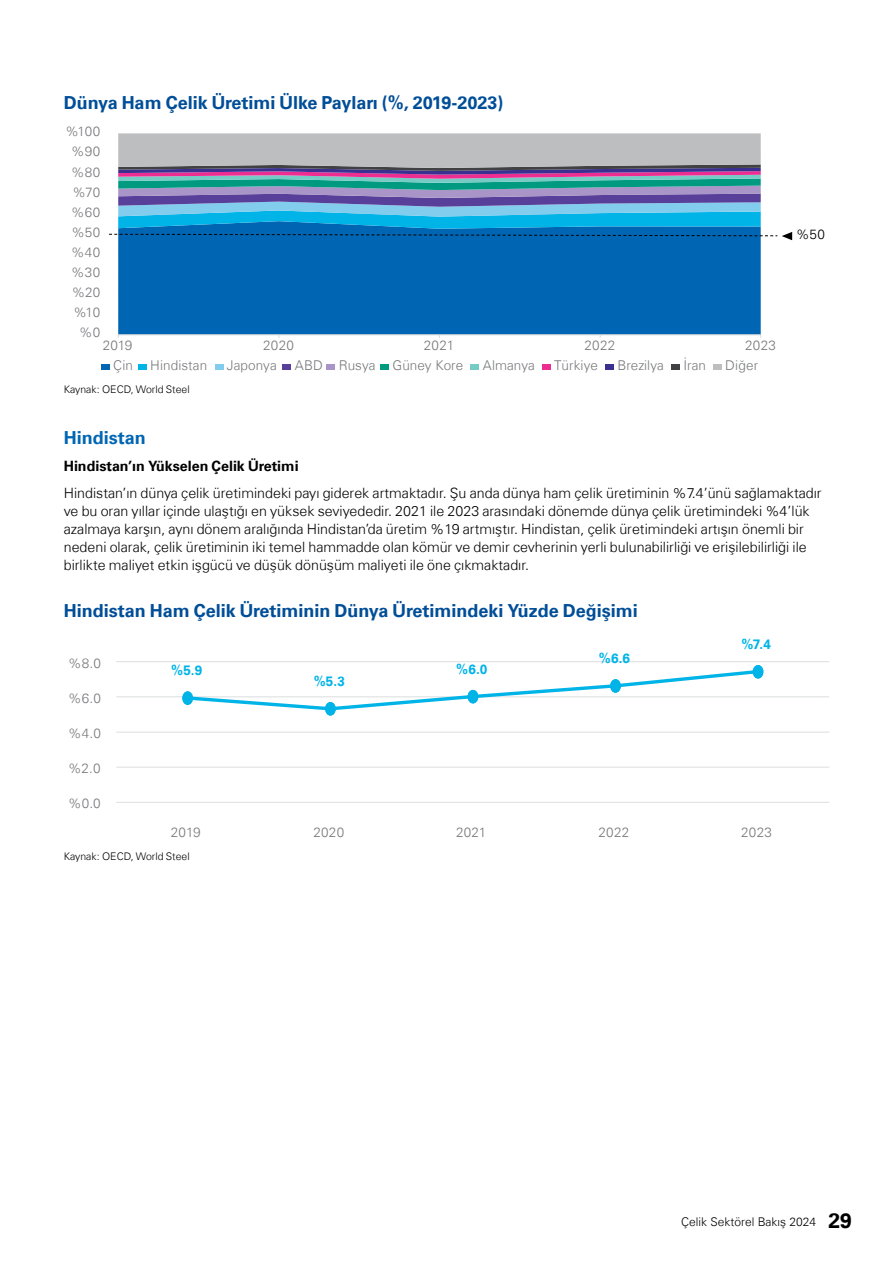
<style>
.page{position:relative;width:893px;height:1263px;background:#fff}
.page>*{position:absolute;margin:0;border:0;box-sizing:border-box;transform-origin:0 0}
.t1{font:700 18px "Universfor KPMG";color:#004e98}
.t2{font:700 18px "Universfor KPMG";color:#0066b3}
.t3{font:300 14.25px/18px "Universfor KPMG";color:#000}
.t4{font:700 14.25px "Universfor KPMG";color:#000}
.t5{font:300 13.5px "Universfor KPMG";letter-spacing:.01em;color:#77787b}
.t6{font:700 13.5px "Universfor KPMG";color:#00b4e8}
.t7{font:300 13.5px "Universfor KPMG";color:#000}
.t8{font:300 12px "Universfor KPMG";color:#000}
.t9{font:300 10.5px "Universfor KPMG";color:#000}
.s1{font-weight:700;font-size:21px}
</style>
<div class="page">
<hr style="left:118px;top:133px;width:643px;height:1px;background:#dcddde">
<div style="left:118px;top:241px;width:643px;height:93px;background:#0066b3"></div>
<hr style="left:118px;top:334px;width:643px;height:1px;background:#dcddde">
<div style="left:101px;top:365px;width:9px;height:5px;background:#0066b3"></div>
<div style="left:138px;top:365px;width:9px;height:5px;background:#00b4e8"></div>
<div style="left:215px;top:365px;width:8px;height:5px;background:#82cded"></div>
<div style="left:283px;top:365px;width:8px;height:5px;background:#583f99"></div>
<div style="left:327px;top:365px;width:8px;height:5px;background:#a995c7"></div>
<div style="left:381px;top:365px;width:8px;height:5px;background:#009a81"></div>
<div style="left:471px;top:365px;width:8px;height:5px;background:#75cbc6"></div>
<div style="left:542px;top:365px;width:9px;height:5px;background:#ed2d92"></div>
<div style="left:605px;top:365px;width:9px;height:5px;background:#393092"></div>
<div style="left:671px;top:365px;width:9px;height:5px;background:#414042"></div>
<div style="left:713px;top:365px;width:9px;height:5px;background:#bcbec0"></div>
<svg style="left:109px;top:134px;width:684px;height:107px;background:#729cbd"></svg>
<hr style="left:116px;top:767px;width:713px;height:1px;background:#dcddde">
<hr style="left:116px;top:732px;width:713px;height:1px;background:#dcddde">
<hr style="left:116px;top:696px;width:713px;height:1px;background:#dcddde">
<hr style="left:116px;top:661px;width:713px;height:1px;background:#dcddde">
<hr style="left:116px;top:802px;width:713px;height:1px;background:#dcddde">
<svg style="left:191px;top:668px;width:571px;height:42px"></svg>
<div style="left:182px;top:691px;width:11px;height:14px;background:#00b4e8;border:2px solid #00b4e8;border-radius:50%"></div>
<div style="left:183px;top:692px;width:9px;height:12px;background:#00b4e8;border-radius:50%"></div>
<div style="left:182px;top:691px;width:11px;height:14px;border:1px solid #00b4e8;border-radius:50%"></div>
<svg style="left:325px;top:702px;width:11px;height:14px"></svg>
<div style="left:326px;top:703px;width:9px;height:12px;background:#00b4e8;border-radius:50%"></div>
<div style="left:325px;top:702px;width:11px;height:13px;border:1px solid #00b4e8;border-radius:50%"></div>
<div style="left:468px;top:691px;width:10px;height:12px;background:#00b4e8;border-radius:50%"></div>
<div style="left:468px;top:690px;width:10px;height:13px;border:1px solid #00b4e8;border-radius:50%"></div>
<div style="left:610px;top:679px;width:11px;height:14px;background:#00b4e8;border:2px solid #00b4e8;border-radius:50%"></div>
<div style="left:611px;top:680px;width:9px;height:12px;background:#00b4e8;border-radius:50%"></div>
<div style="left:610px;top:679px;width:11px;height:14px;border:1px solid #00b4e8;border-radius:50%"></div>
<div style="left:753px;top:666px;width:10px;height:12px;background:#00b4e8;border-radius:50%"></div>
<div style="left:753px;top:665px;width:10px;height:13px;border:1px solid #00b4e8;border-radius:50%"></div>
<p class="t1" style="left:64px;top:92px;width:441px">Dünya Ham Çelik Üretimi Ülke Payları (%, 2019-2023)</p>
<p class="t5" style="left:65px;top:123px;width:36px">%100</p>
<p class="t5" style="left:71px;top:143px;width:31px">%90</p>
<p class="t5" style="left:71px;top:164px;width:31px">%80</p>
<p class="t5" style="left:73px;top:184px;width:29px">%70</p>
<p class="t5" style="left:71px;top:204px;width:30px">%60</p>
<p class="t5" style="left:71px;top:224px;width:30px">%50</p>
<p class="t5" style="left:71px;top:244px;width:31px">%40</p>
<p class="t5" style="left:71px;top:264px;width:30px">%30</p>
<p class="t5" style="left:72px;top:284px;width:30px">%20</p>
<p class="t5" style="left:74px;top:304px;width:28px">%10</p>
<p class="t5" style="left:79px;top:324px;width:22px">%0</p>
<p class="t5" style="left:103px;top:336px;width:31px">2019</p>
<p class="t5" style="left:263px;top:336px;width:32px">2020</p>
<p class="t5" style="left:424px;top:336px;width:32px">2021</p>
<p class="t5" style="left:584px;top:336px;width:32px">2022</p>
<p class="t5" style="left:745px;top:336px;width:32px">2023</p>
<p class="t5" style="left:113px;top:357px;width:21px">Çin</p>
<p class="t5" style="left:150px;top:357px;width:58px">Hindistan</p>
<p class="t5" style="left:227px;top:357px;width:52px">Japonya</p>
<p class="t5" style="left:295px;top:357px;width:82px">ABD Rusya</p>
<p class="t5" style="left:393px;top:357px;width:72px">Güney Kore</p>
<p class="t5" style="left:483px;top:357px;width:54px">Almanya</p>
<p class="t5" style="left:554px;top:357px;width:45px">Türkiye</p>
<p class="t5" style="left:617px;top:357px;width:48px">Brezilya</p>
<p class="t5" style="left:683px;top:357px;width:24px">İran</p>
<p class="t5" style="left:725px;top:357px;width:34px">Diğer</p>
<p class="t9" style="left:64px;top:383px;width:128px">Kaynak: OECD, World Steel</p>
<p class="t7" style="left:796px;top:226px;width:30px">%50</p>
<p class="t2" style="left:64px;top:427px;width:83px">Hindistan</p>
<p class="t4" style="left:64px;top:457px;width:236px">Hindistan’ın Yükselen Çelik Üretimi</p>
<p class="t3" style="left:64px;top:484px;width:759px">Hindistan’ın dünya çelik üretimindeki payı giderek artmaktadır. Şu anda dünya ham çelik üretiminin %7.4’ünü sağlamaktadır ve bu oran yıllar içinde ulaştığı en yüksek seviyededir. 2021 ile 2023 arasındaki dönemde dünya çelik üretimindeki %4’lük azalmaya karşın, aynı dönem aralığında Hindistan’da üretim %19 artmıştır. Hindistan, çelik üretimindeki artışın önemli bir nedeni olarak, çelik üretiminin iki temel hammadde olan kömür ve demir cevherinin yerli bulunabilirliği ve erişilebilirliği ile birlikte maliyet etkin işgücü ve düşük dönüşüm maliyeti ile öne çıkmaktadır.</p>
<p class="t1" style="left:64px;top:600px;width:575px">Hindistan Ham Çelik Üretiminin Dünya Üretimindeki Yüzde Değişimi</p>
<p class="t5" style="left:68px;top:655px;width:34px">%8.0</p>
<p class="t5" style="left:68px;top:690px;width:34px">%6.0</p>
<p class="t5" style="left:68px;top:725px;width:34px">%4.0</p>
<p class="t5" style="left:68px;top:760px;width:34px">%2.0</p>
<p class="t5" style="left:68px;top:795px;width:34px">%0.0</p>
<p class="t6" style="left:171px;top:662px;width:33px">%5.9</p>
<p class="t6" style="left:314px;top:673px;width:33px">%5.3</p>
<p class="t6" style="left:456px;top:661px;width:33px">%6.0</p>
<p class="t6" style="left:599px;top:650px;width:33px">%6.6</p>
<p class="t6" style="left:741px;top:636px;width:31px">%7.4</p>
<p class="t5" style="left:171px;top:824px;width:31px">2019</p>
<p class="t5" style="left:313px;top:824px;width:32px">2020</p>
<p class="t5" style="left:456px;top:824px;width:32px">2021</p>
<p class="t5" style="left:599px;top:824px;width:32px">2022</p>
<p class="t5" style="left:741px;top:824px;width:32px">2023</p>
<p class="t9" style="left:64px;top:850px;width:128px">Kaynak: OECD, World Steel</p>
<p class="t8" style="left:681px;top:1214px;width:172px">Çelik Sektörel Bakış 2024 <span class="s1">29</span></p>
</div>
